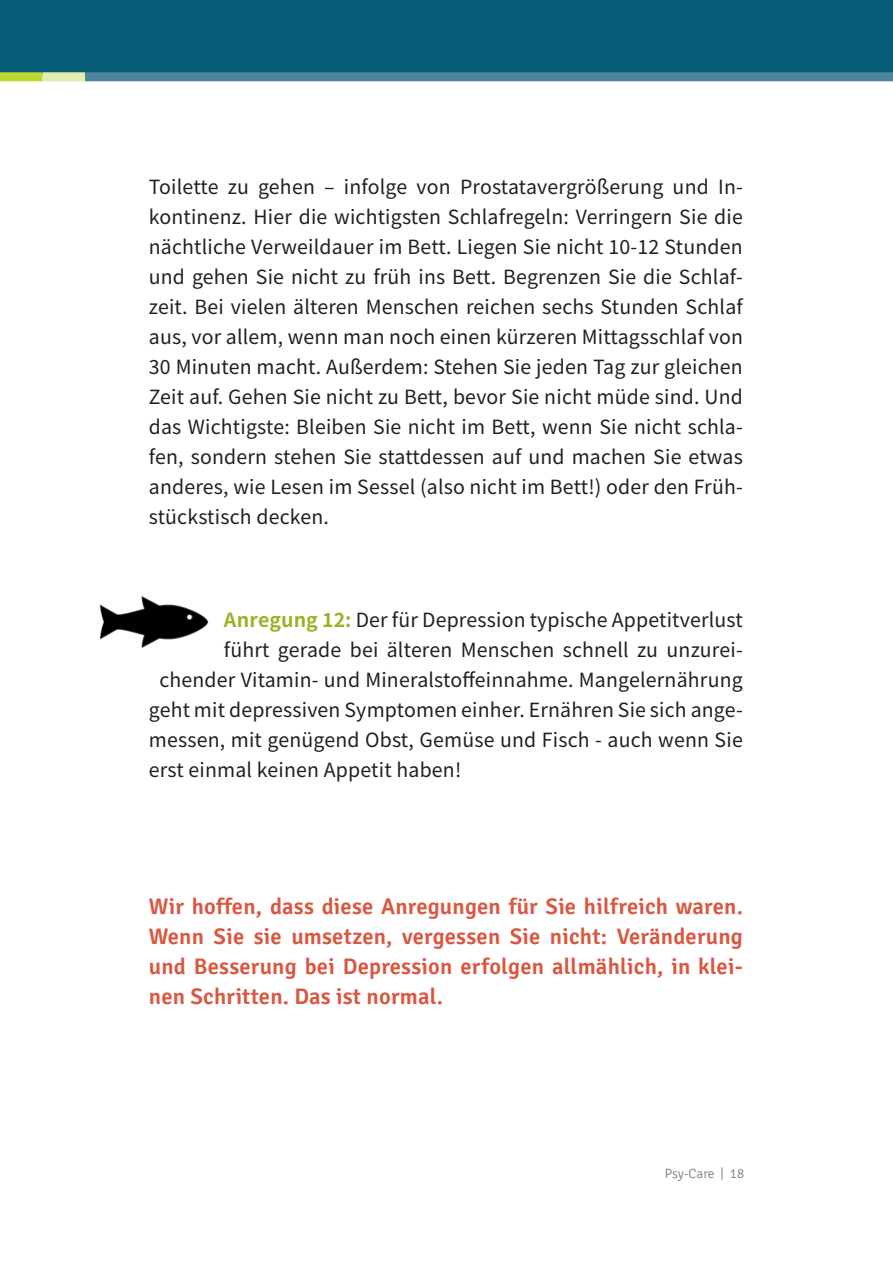
<style>
.page{position:relative;width:893px;height:1263px;background:#fff}
.page>*{position:absolute;margin:0;border:0;box-sizing:border-box;transform-origin:0 0}
.Fließtext_Semibold_R{font:600 22.5px/30px "Signika";letter-spacing:.01em;color:#d95842;text-align:justify}
.Fließtext{font:19.5px/30px "Noto Sans SC";letter-spacing:.01em;color:#231f20;text-align:justify}
.t1{font:300 13.5px "Signika";letter-spacing:-.005em;color:#7c7e81}
.s1{font-weight:700;color:#9cb226}
</style>
<div class="page">
<div style="left:0;top:0;width:893px;height:74px;background:#065d77"></div>
<div style="left:0;top:72px;width:43px;height:9px;background:#bed630"></div>
<div style="left:43px;top:72px;width:42px;height:9px;background:#e3ecae"></div>
<div style="left:85px;top:72px;width:808px;height:9px;background:#4a859c"></div>
<img style="left:99px;top:596px;width:110px;height:52px">
<p class="Fließtext" style="left:149px;top:172px;width:596px">Toilette zu gehen – infolge von Prostatavergrößerung und In&shy;kontinenz. Hier die wichtigsten Schlafregeln: Verringern Sie die nächtliche Verweildauer im Bett. Liegen Sie nicht 10-12 Stunden und gehen Sie nicht zu früh ins Bett. Begrenzen Sie die Schlaf&shy;zeit. Bei vielen älteren Menschen reichen sechs Stunden Schlaf aus, vor allem, wenn man noch einen kürzeren Mittagsschlaf von 30 Minuten macht. Außerdem: Stehen Sie jeden Tag zur gleichen Zeit auf. Gehen Sie nicht zu Bett, bevor Sie nicht müde sind. Und das Wichtigste: Bleiben Sie nicht im Bett, wenn Sie nicht schla&shy;fen, sondern stehen Sie stattdessen auf und machen Sie etwas anderes, wie Lesen im Sessel (also nicht im Bett!) oder den Früh&shy;stückstisch decken.</p>
<p class="Fließtext" style="left:224px;top:605px;width:521px"><span class="s1">Anregung 12:</span> Der für Depression typische Appetitverlust</p>
<p class="Fließtext" style="left:224px;top:635px;width:521px">führt gerade bei älteren Menschen schnell zu unzurei-</p>
<p class="Fließtext" style="left:159px;top:665px;width:585px">chender Vitamin- und Mineralstoffeinnahme. Mangelernährung</p>
<p class="Fließtext" style="left:149px;top:695px;width:596px">geht mit depressiven Symptomen einher. Ernähren Sie sich ange-</p>
<p class="Fließtext" style="left:149px;top:725px;width:595px">messen, mit genügend Obst, Gemüse und Fisch - auch wenn Sie</p>
<p class="Fließtext" style="left:149px;top:755px;width:314px">erst einmal keinen Appetit haben!</p>
<p class="Fließtext_Semibold_R" style="left:149px;top:892px;width:596px">Wir hoffen, dass diese Anregungen für Sie hilfreich waren.<br>Wenn Sie sie umsetzen, vergessen Sie nicht: Veränderung und Besserung bei Depression erfolgen allmählich, in klei&shy;nen Schritten. Das ist normal.</p>
<p class="t1" style="left:665px;top:1166px;width:81px">Psy-Care | 18</p>
</div>
